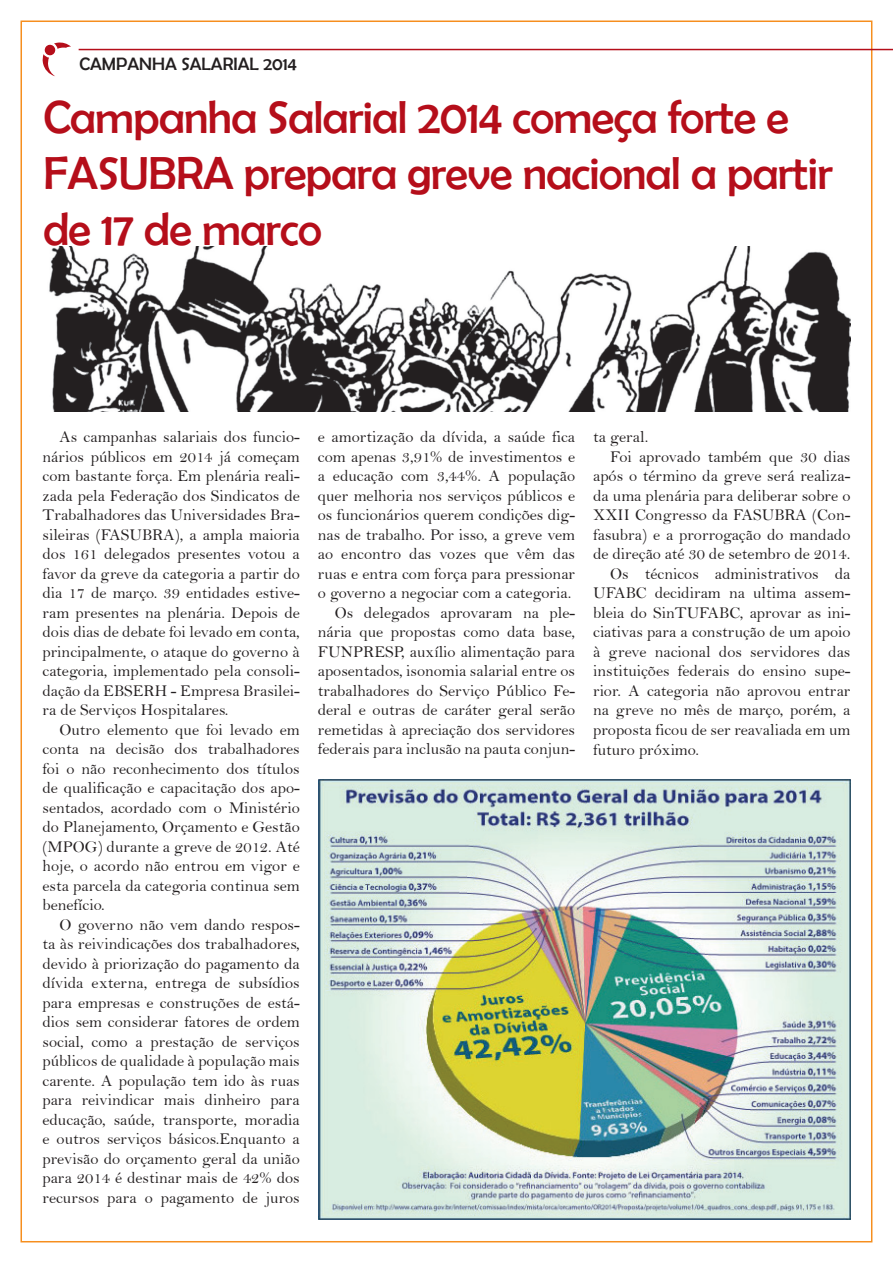
<style>
.page{position:relative;width:893px;height:1263px;background:#fff}
.page>*{position:absolute;margin:0;border:0;box-sizing:border-box;transform-origin:0 0}
.t1{font:46.5px/55.8px "Berlin Sans FB";letter-spacing:-.015em;color:#b50e1a}
.t2{font:18px "Berlin Sans FB";color:#231f20}
.t3{font:16.5px/19.5px "Bell";color:#231f20;text-align:justify}
</style>
<div class="page">
<svg style="left:42px;top:42px;width:29px;height:34px"></svg>
<hr style="left:79px;top:49px;width:814px;height:1px;background:#b50e1a">
<img style="left:319px;top:779px;width:531px;height:440px">
<img style="left:49px;top:246px;width:801px;height:165px">
<p class="t2" style="left:79px;top:53px;width:219px">CAMPANHA SALARIAL 2014</p>
<h1 class="t1" style="left:43px;top:89px;width:791px">Campanha Salarial 2014 começa forte e<br>FASUBRA prepara greve nacional a partir de 17 de março</h1>
<p class="t3" style="left:43px;top:427px;width:259px;text-indent:17px">As campanhas salariais dos funcio&shy;nários públicos em 2014 já começam com bastante força. Em plenária reali&shy;zada pela Federação dos Sindicatos de Trabalhadores das Universidades Bra&shy;sileiras (FASUBRA), a ampla maioria dos 161 delegados presentes votou a favor da greve da categoria a partir do dia 17 de março. 39 entidades estive&shy;ram presentes na plenária. Depois de dois dias de debate foi levado em conta, principalmente, o ataque do governo à categoria, implementado pela consoli&shy;dação da EBSERH - Empresa Brasilei&shy;ra de Serviços Hospitalares.</p>
<p class="t3" style="left:43px;top:719px;width:259px;text-indent:17px">Outro elemento que foi levado em conta na decisão dos trabalhadores foi o não reconhecimento dos títulos de qualificação e capacitação dos apo&shy;sentados, acordado com o Ministério do Planejamento, Orçamento e Gestão (MPOG) durante a greve de 2012. Até hoje, o acordo não entrou em vigor e esta parcela da categoria continua sem benefício.</p>
<p class="t3" style="left:43px;top:914px;width:259px;text-indent:17px">O governo não vem dando respos&shy;ta às reivindicações dos trabalhadores, devido à priorização do pagamento da dívida externa, entrega de subsídios para empresas e construções de está&shy;dios sem considerar fatores de ordem social, como a prestação de serviços públicos de qualidade à população mais carente. A população tem ido às ruas para reivindicar mais dinheiro para educação, saúde, transporte, moradia e outros serviços básicos.Enquanto a previsão do orçamento geral da união para 2014 é destinar mais de 42% dos recursos para o pagamento de juros</p>
<p class="t3" style="left:318px;top:427px;width:259px;text-align:right">e amortização da dívida, a saúde fica com apenas 3,91% de investimentos e a educação com 3,44%. A população quer melhoria nos serviços públicos e os funcionários querem condições dig&shy;nas de trabalho. Por isso, a greve vem ao encontro das vozes que vêm das ruas e entra com força para pressionar o governo a negociar com a categoria.<br>Os delegados aprovaram na ple&shy;nária que propostas como data base, FUNPRESP, auxílio alimentação para aposentados, isonomia salarial entre os trabalhadores do Serviço Público Fe&shy;deral e outras de caráter geral serão remetidas à apreciação dos servidores federais para inclusão na pauta conjun-</p>
<p class="t3" style="left:593px;top:427px;width:57px">ta geral.</p>
<p class="t3" style="left:610px;top:447px;width:242px">Foi aprovado também que 30 dias</p>
<p class="t3" style="left:593px;top:466px;width:259px">após o término da greve será realiza-</p>
<p class="t3" style="left:593px;top:486px;width:259px">da uma plenária para deliberar sobre o</p>
<p class="t3" style="left:593px;top:505px;width:259px">XXII Congresso da FASUBRA (Con-</p>
<p class="t3" style="left:593px;top:525px;width:259px">fasubra) e a prorrogação do mandado</p>
<p class="t3" style="left:593px;top:544px;width:259px">de direção até 30 de setembro de 2014.</p>
<p class="t3" style="left:610px;top:564px;width:242px">Os técnicos administrativos da</p>
<p class="t3" style="left:593px;top:583px;width:259px">UFABC decidiram na ultima assem-</p>
<p class="t3" style="left:593px;top:603px;width:259px">bleia do SinTUFABC, aprovar as ini-</p>
<p class="t3" style="left:593px;top:622px;width:259px">ciativas para a construção de um apoio</p>
<p class="t3" style="left:593px;top:642px;width:259px">à greve nacional dos servidores das</p>
<p class="t3" style="left:593px;top:661px;width:259px">instituições federais do ensino supe-</p>
<p class="t3" style="left:593px;top:681px;width:259px">rior. A categoria não aprovou entrar</p>
<p class="t3" style="left:593px;top:700px;width:259px">na greve no mês de março, porém, a</p>
<p class="t3" style="left:593px;top:720px;width:259px">proposta ficou de ser reavaliada em um</p>
<p class="t3" style="left:593px;top:739px;width:107px">futuro próximo.</p>
</div>
